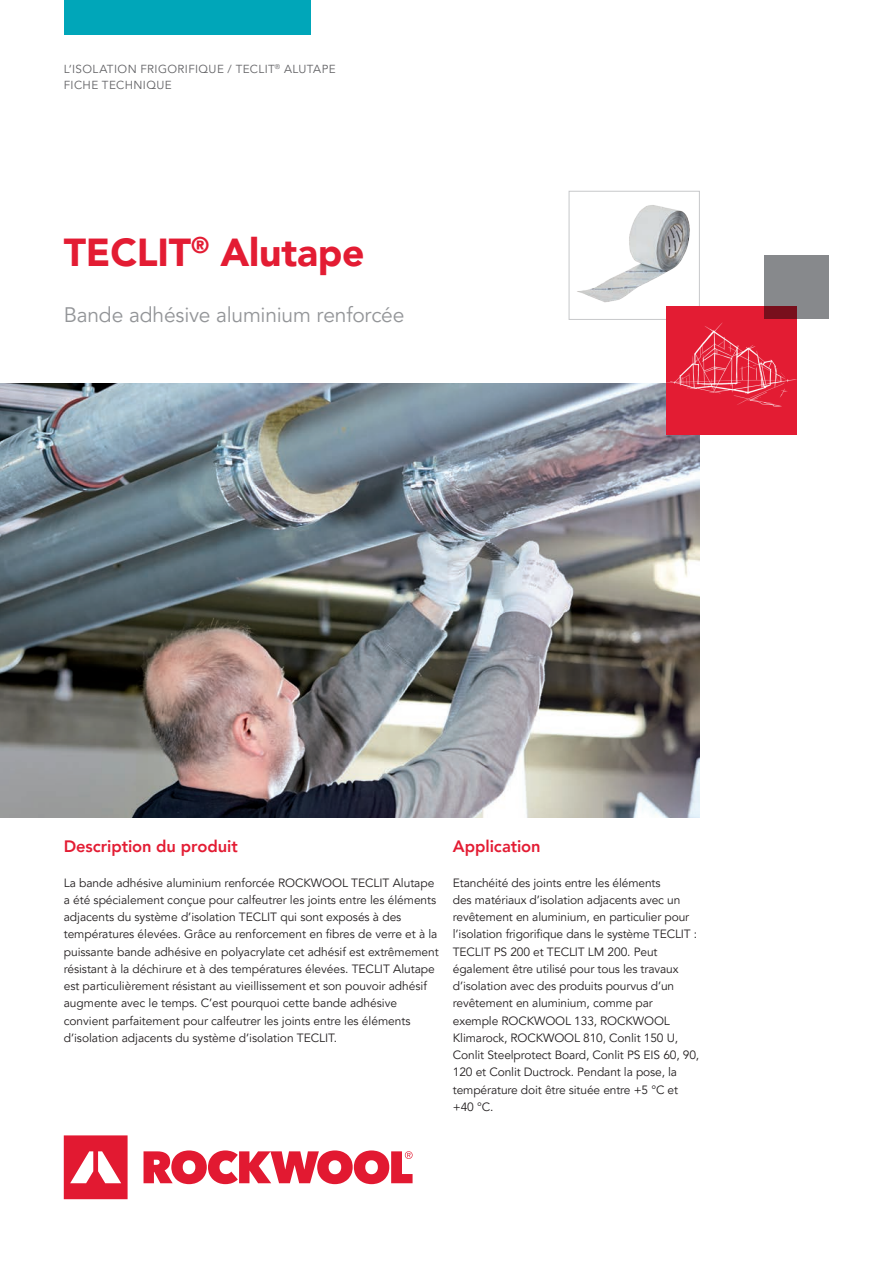
<style>
.page{position:relative;width:893px;height:1263px;background:#fff}
.page>*{position:absolute;margin:0;border:0;box-sizing:border-box;transform-origin:0 0}
.t1{font:900 39px "Avenir LT Pro";letter-spacing:-.005em;color:#e31c33}
.t2{font:21px "Avenir LT Pro";letter-spacing:-.01em;color:#939598}
.t3{font:800 16.5px "Avenir LT Pro";letter-spacing:-.005em;color:#e31c33}
.t4{font:12px/17.2px "Avenir LT Pro";letter-spacing:-.005em;color:#231f20}
.t5{font:11.7px/16.5px "Avenir LT Pro";letter-spacing:.03em;color:#636366}
</style>
<div class="page">
<img style="left:577px;top:205px;width:113px;height:98px">
<div style="left:569px;top:191px;width:131px;height:129px;border:1px solid #c7c8ca"></div>
<img style="left:0;top:383px;width:699px;height:435px">
<svg style="left:64px;top:1135px;width:349px;height:64px"></svg>
<div style="left:64px;top:0;width:246px;height:34px;background:#00a6b9"></div>
<div style="left:666px;top:306px;width:130px;height:128px;background:#e31c33"></div>
<img style="left:656px;top:318px;width:141px;height:101px">
<div style="left:764px;top:255px;width:65px;height:64px;background:#87898c"></div>
<p class="t5" style="left:64px;top:61px;width:273px">L‘ISOLATION FRIGORIFIQUE / TECLIT<sup>®</sup> ALUTAPE<br>FICHE TECHNIQUE</p>
<h1 class="t1" style="left:64px;top:229px;width:302px">TECLIT<sup>®</sup> Alutape</h1>
<h2 class="t2" style="left:64px;top:302px;width:342px">Bande adhésive aluminium renforcée</h2>
<h3 class="t3" style="left:64px;top:837px;width:175px">Description du produit</h3>
<p class="t4" style="left:64px;top:874px;width:376px">La bande adhésive aluminium renforcée ROCKWOOL TECLIT Alutape a été spécialement conçue pour calfeutrer les joints entre les éléments adjacents du système d’isolation TECLIT qui sont exposés à des températures élevées. Grâce au renforcement en fibres de verre et à la puissante bande adhésive en polyacrylate cet adhésif est extrêmement résistant à la déchirure et à des températures élevées. TECLIT Alutape est particulièrement résistant au vieillissement et son pouvoir adhésif augmente avec le temps. C’est pourquoi cette bande adhésive convient parfaitement pour calfeutrer les joints entre les éléments d’isolation adjacents du système d’isolation TECLIT.</p>
<h3 class="t3" style="left:453px;top:837px;width:89px">Application</h3>
<p class="t4" style="left:453px;top:874px;width:248px">Etanchéité des joints entre les éléments<br>des matériaux d’isolation adjacents avec un revêtement en aluminium, en particulier pour l’isolation frigorifique dans le système TECLIT :<br>TECLIT PS 200 et TECLIT LM 200. Peut également être utilisé pour tous les travaux d’isolation avec des produits pourvus d’un revêtement en aluminium, comme par exemple ROCKWOOL 133, ROCKWOOL Klimarock, ROCKWOOL 810, Conlit 150 U, Conlit Steelprotect Board, Conlit PS EIS 60, 90, 120 et Conlit Ductrock. Pendant la pose, la température doit être située entre +5 °C et +40 °C.</p>
</div>
